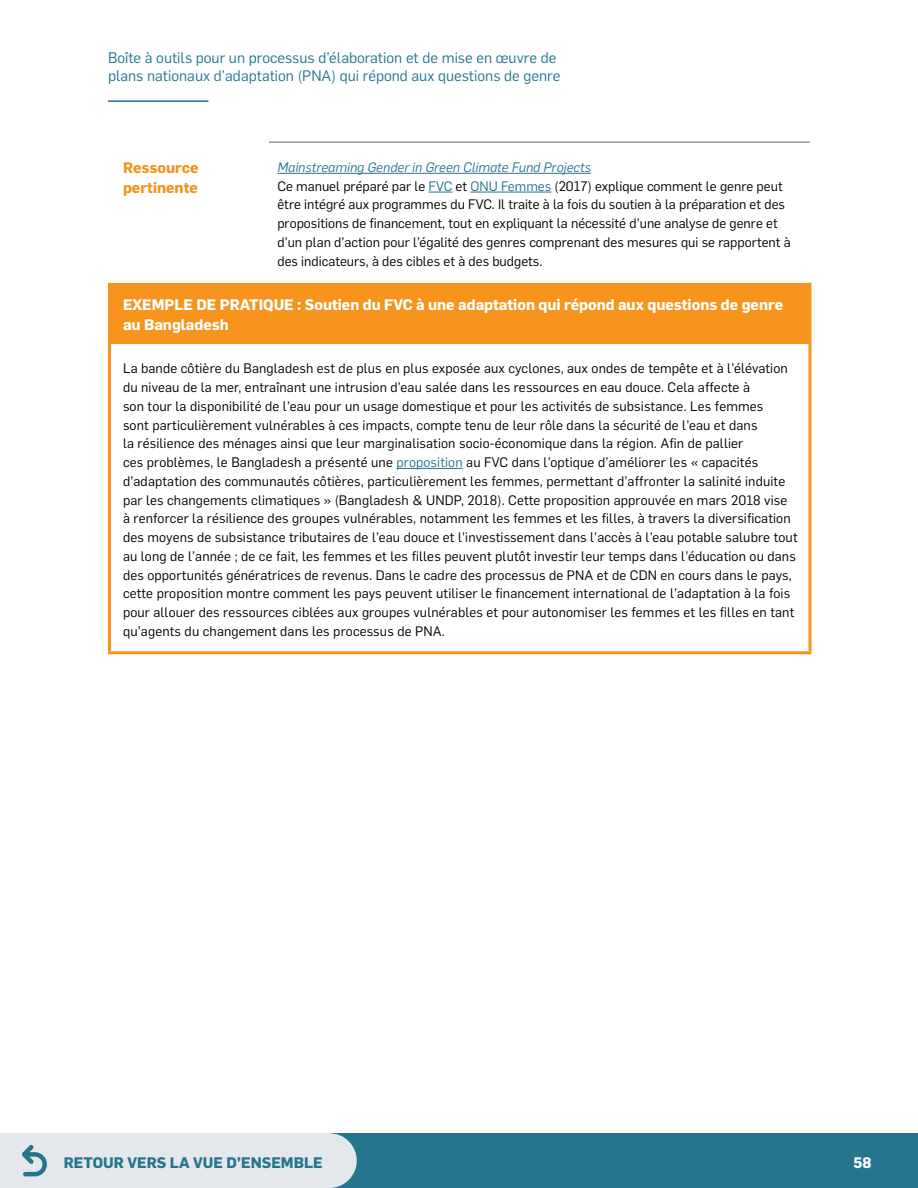
<style>
.page{position:relative;width:918px;height:1188px;background:#fff}
.page>*{position:absolute;margin:0;border:0;box-sizing:border-box;transform-origin:0 0}
.t1{font:15px/18px "Flama";color:#25758e}
.t2{font:700 15px/19.5px "Flama";color:#fff}
.t3{font:700 15px "Flama";color:#25758e}
.t4{font:700 15px/19.5px "Flama";color:#f7941e}
.t5{font:13.5px/18.8px "Flama";letter-spacing:.01em;color:#000}
.s1{font-style:italic;color:#25758e}
.s2{color:#25758e}
</style>
<div class="page">
<div style="left:0;top:1133px;width:918px;height:55px;background:#25758e"></div>
<hr style="left:108px;top:100px;width:100px;height:2px;background:#25758e">
<div style="left:302px;top:1133px;width:55px;height:55px;background:#e4e8ec;border-radius:50%"></div>
<div style="left:0;top:1133px;width:329px;height:55px;background:#e4e8ec"></div>
<svg style="left:21px;top:1145px;width:26px;height:32px"></svg>
<div style="left:110px;top:283px;width:700px;height:60px;background:#f7941e"></div>
<hr style="left:108px;top:283px;width:3px;height:60px;background:#f7941e">
<svg style="left:810px;top:283px;width:2px;height:60px"></svg>
<hr style="left:108px;top:343px;width:3px;height:308px;background:#f7941e">
<svg style="left:808px;top:343px;width:4px;height:308px"></svg>
<hr style="left:108px;top:651px;width:161px;height:3px;background:#f7941e">
<hr style="left:269px;top:651px;width:543px;height:3px;background:#f7941e">
<hr style="left:269px;top:142px;width:541px;height:1px;background:#626874">
<hr style="left:277px;top:173px;width:314px;height:1px;background:#25758e">
<svg style="left:429px;top:192px;width:23px;height:1px"></svg>
<hr style="left:470px;top:192px;width:81px;height:1px;background:#25758e">
<hr style="left:396px;top:468px;width:67px;height:1px;background:#25758e">
<p class="t1" style="left:108px;top:48px;width:454px">Boîte à outils pour un processus d’élaboration et de mise en œuvre de plans nationaux d’adaptation (PNA) qui répond aux questions de genre</p>
<p class="t4" style="left:123px;top:157px;width:77px">Ressource pertinente</p>
<p class="t5" style="left:277px;top:157px;width:515px"><span class="s1">Mainstreaming Gender in Green Climate Fund Projects<br></span>Ce manuel préparé par le <span class="s2">FVC</span> et <span class="s2">ONU Femmes</span> (2017) explique comment le genre peut être intégré aux programmes du FVC. Il traite à la fois du soutien à la préparation et des propositions de financement, tout en expliquant la nécessité d’une analyse de genre et d’un plan d’action pour l’égalité des genres comprenant des mesures qui se rapportent à des indicateurs, à des cibles et à des budgets.</p>
<p class="t2" style="left:123px;top:294px;width:662px">EXEMPLE DE PRATIQUE : Soutien du FVC à une adaptation qui répond aux questions de genre au Bangladesh</p>
<p class="t5" style="left:123px;top:358px;width:676px">La bande côtière du Bangladesh est de plus en plus exposée aux cyclones, aux ondes de tempête et à l’élévation du niveau de la mer, entraînant une intrusion d’eau salée dans les ressources en eau douce. Cela affecte à<br>son tour la disponibilité de l’eau pour un usage domestique et pour les activités de subsistance. Les femmes<br>sont particulièrement vulnérables à ces impacts, compte tenu de leur rôle dans la sécurité de l’eau et dans<br>la résilience des ménages ainsi que leur marginalisation socio-économique dans la région. Afin de pallier<br>ces problèmes, le Bangladesh a présenté une <span class="s2">proposition</span> au FVC dans l’optique d’améliorer les « capacités d’adaptation des communautés côtières, particulièrement les femmes, permettant d’affronter la salinité induite par les changements climatiques » (Bangladesh &amp; UNDP, 2018). Cette proposition approuvée en mars 2018 vise<br>à renforcer la résilience des groupes vulnérables, notamment les femmes et les filles, à travers la diversification des moyens de subsistance tributaires de l’eau douce et l’investissement dans l’accès à l’eau potable salubre tout au long de l’année ; de ce fait, les femmes et les filles peuvent plutôt investir leur temps dans l’éducation ou dans des opportunités génératrices de revenus. Dans le cadre des processus de PNA et de CDN en cours dans le pays, cette proposition montre comment les pays peuvent utiliser le financement international de l’adaptation à la fois pour allouer des ressources ciblées aux groupes vulnérables et pour autonomiser les femmes et les filles en tant qu’agents du changement dans les processus de PNA.</p>
<p class="t3" style="left:64px;top:1152px;width:260px">RETOUR VERS LA VUE D’ENSEMBLE</p>
<p class="t2" style="left:854px;top:1152px;width:19px">58</p>
</div>
